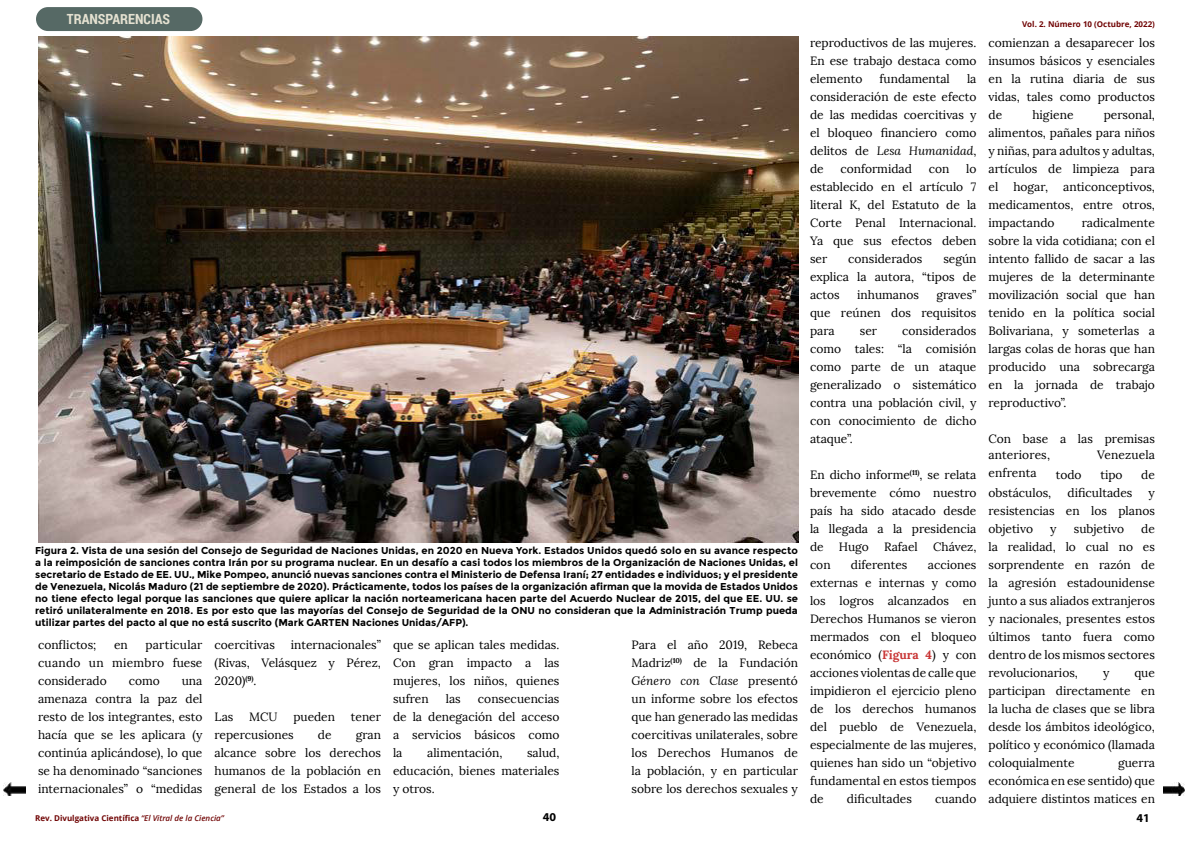
<style>
.page{position:relative;width:1191px;height:842px;background:#fff}
.page>*{position:absolute;margin:0;border:0;box-sizing:border-box;transform-origin:0 0}
.t1{font:700 14px "Roboto Condensed";color:#e5e1d1}
.t2{font:12px/18px "Lora";color:#000;text-align:justify}
.t3{font:700 12px "Myriad Pro";color:#000}
.t4{font:700 10px/12px "Montserrat";color:#000;text-align:justify}
.t5{font:700 8px "Open Sans";color:#700404}
.s1{font-style:italic}
.s2{font-weight:700;color:#c93737}
.s3{font-weight:600;font-style:italic}
</style>
<div class="page">
<img style="left:1163px;top:782px;width:21px;height:14px">
<div style="left:37px;top:8px;width:164px;height:22px;background:#566965;border-radius:11px"></div>
<div style="left:36px;top:7px;width:166px;height:24px;border:2px solid #566965;border-radius:11px"></div>
<img style="left:38px;top:36px;width:760px;height:506px">
<img style="left:4px;top:782px;width:21px;height:14px">
<p class="t1" style="left:67px;top:11px;width:105px">TRANSPARENCIAS</p>
<p class="t4" style="left:35px;top:545px;width:764px">Figura 2. Vista de una sesión del Consejo de Seguridad de Naciones Unidas, en 2020 en Nueva York. Estados Unidos quedó solo en su avance respecto a la reimposición de sanciones contra Irán por su programa nuclear. En un desafío a casi todos los miembros de la Organización de Naciones Unidas, el secretario de Estado de EE. UU., Mike Pompeo, anunció nuevas sanciones contra el Ministerio de Defensa Iraní; 27 entidades e individuos; y el presidente de Venezuela, Nicolás Maduro (21 de septiembre de 2020). Prácticamente, todos los países de la organización afirman que la movida de Estados Unidos no tiene efecto legal porque las sanciones que quiere aplicar la nación norteamericana hacen parte del Acuerdo Nuclear de 2015, del que EE. UU. se retiró unilateralmente en 2018. Es por esto que las mayorías del Consejo de Seguridad de la ONU no consideran que la Administración Trump pueda utilizar partes del pacto al que no está suscrito (Mark GARTEN Naciones Unidas/AFP).</p>
<p class="t2" style="left:38px;top:636px;width:60px">conflictos;</p>
<p class="t2" style="left:114px;top:636px;width:15px">en</p>
<p class="t2" style="left:38px;top:636px;width:166px;text-indent:107px">particular cuando un miembro fuese considerado</p>
<p class="t2" style="left:38px;top:672px;width:166px;text-indent:144px">una amenaza contra la paz del resto de los integrantes, esto hacía que se les aplicara (y continúa aplicándose), lo que se ha denominado “sanciones internacionales” o “medidas</p>
<p class="t2" style="left:129px;top:672px;width:33px">como</p>
<p class="t2" style="left:214px;top:636px;width:168px;text-indent:76px">internacionales” (Rivas, Velásquez y Pérez, 2020)<sup>(9)</sup>.</p>
<p class="t2" style="left:214px;top:708px;width:20px">Las</p>
<p class="t2" style="left:249px;top:708px;width:30px">MCU</p>
<p class="t2" style="left:293px;top:708px;width:43px">pueden</p>
<p class="t2" style="left:351px;top:708px;width:32px">tener</p>
<p class="t2" style="left:214px;top:726px;width:81px">repercusiones</p>
<p class="t2" style="left:318px;top:726px;width:15px">de</p>
<p class="t2" style="left:214px;top:636px;width:62px">coercitivas</p>
<p class="t2" style="left:214px;top:726px;width:168px;text-indent:141px">gran alcance sobre los derechos humanos de la población en general de los Estados a los</p>
<p class="t2" style="left:393px;top:636px;width:168px">que se aplican tales medidas.<br>Con gran impacto a las mujeres, los niños, quienes sufren</p>
<p class="t2" style="left:446px;top:690px;width:17px">las</p>
<p class="t2" style="left:393px;top:690px;width:168px;text-indent:85px">consecuencias de la denegación del acceso a servicios básicos como la</p>
<p class="t2" style="left:427px;top:744px;width:77px">alimentación,</p>
<p class="t2" style="left:393px;top:744px;width:168px;text-indent:134px">salud, educación, bienes materiales y otros.</p>
<p class="t2" style="left:631px;top:636px;width:168px">Para el año 2019, Rebeca Madriz<sup>(10)</sup> de la Fundación <span class="s1">Género con Clase</span> presentó un informe sobre los efectos que han generado las medidas coercitivas unilaterales, sobre los Derechos Humanos de la población, y en particular sobre los derechos sexuales y</p>
<p class="t2" style="left:810px;top:34px;width:168px">reproductivos de las mujeres.<br>En ese trabajo destaca como elemento</p>
<p class="t2" style="left:879px;top:70px;width:72px">fundamental</p>
<p class="t2" style="left:810px;top:70px;width:168px;text-indent:157px">la consideración de este efecto de las medidas coercitivas y el bloqueo financiero como delitos de <span class="s1">Lesa Humanidad</span>, de</p>
<p class="t2" style="left:840px;top:160px;width:73px">conformidad</p>
<p class="t2" style="left:928px;top:160px;width:22px">con</p>
<p class="t2" style="left:810px;top:160px;width:168px;text-indent:156px">lo establecido en el artículo 7 literal K, del Estatuto de la Corte Penal Internacional.<br>Ya que sus efectos deben ser</p>
<p class="t2" style="left:810px;top:250px;width:168px;text-indent:133px">según explica la autora, “tipos de actos</p>
<p class="t2" style="left:848px;top:250px;width:76px">considerados</p>
<p class="t2" style="left:810px;top:286px;width:168px;text-indent:126px">graves” que reúnen dos requisitos para</p>
<p class="t2" style="left:857px;top:286px;width:63px">inhumanos</p>
<p class="t2" style="left:810px;top:322px;width:168px;text-indent:92px">considerados como tales: “la comisión como parte de un ataque generalizado o sistemático contra una población civil, y con conocimiento de dicho ataque”.</p>
<p class="t2" style="left:810px;top:466px;width:168px">En dicho informe<sup>(11)</sup>, se relata brevemente cómo nuestro país ha sido atacado desde la llegada a la presidencia de</p>
<p class="t2" style="left:859px;top:322px;width:19px">ser</p>
<p class="t2" style="left:839px;top:538px;width:31px">Hugo</p>
<p class="t2" style="left:884px;top:538px;width:35px">Rafael</p>
<p class="t2" style="left:933px;top:538px;width:45px">Chávez,</p>
<p class="t2" style="left:810px;top:556px;width:22px">con</p>
<p class="t2" style="left:851px;top:556px;width:58px">diferentes</p>
<p class="t2" style="left:810px;top:556px;width:168px;text-indent:118px">acciones externas e internas y como los logros alcanzados en Derechos Humanos se vieron mermados con el bloqueo económico (<span class="s2">Figura 4</span>) y con acciones violentas de calle que impidieron el ejercicio pleno de los derechos humanos del pueblo de Venezuela, especialmente de las mujeres, quienes han sido un “objetivo fundamental en estos tiempos de</p>
<p class="t2" style="left:847px;top:790px;width:66px">dificultades</p>
<p class="t2" style="left:935px;top:790px;width:43px">cuando</p>
<p class="t5" style="left:1022px;top:18px;width:134px">Vol. 2. Número 10 (Octubre, 2022)</p>
<p class="t2" style="left:988px;top:34px;width:168px">comienzan a desaparecer los insumos básicos y esenciales en la rutina diaria de sus vidas, tales como productos de</p>
<p class="t2" style="left:988px;top:106px;width:168px;text-indent:115px">personal, alimentos, pañales para niños y niñas, para adultos y adultas, artículos de limpieza para el</p>
<p class="t2" style="left:1032px;top:106px;width:43px">higiene</p>
<p class="t2" style="left:1013px;top:178px;width:36px">hogar,</p>
<p class="t2" style="left:988px;top:178px;width:168px;text-indent:75px">anticonceptivos, medicamentos, entre otros, impactando</p>
<p class="t2" style="left:988px;top:214px;width:168px;text-indent:93px">radicalmente sobre la vida cotidiana; con el intento fallido de sacar a las mujeres de la determinante movilización social que han tenido en la política social Bolivariana, y someterlas a largas colas de horas que han producido una sobrecarga en la jornada de trabajo reproductivo”.</p>
<p class="t2" style="left:988px;top:431px;width:168px;line-height:16px">Con base a las premisas anteriores,</p>
<p class="t2" style="left:1097px;top:446px;width:59px">Venezuela</p>
<p class="t2" style="left:988px;top:464px;width:50px">enfrenta</p>
<p class="t2" style="left:1055px;top:466px;width:27px">todo</p>
<p class="t2" style="left:1100px;top:466px;width:24px">tipo</p>
<p class="t2" style="left:1141px;top:466px;width:15px">de</p>
<p class="t2" style="left:988px;top:484px;width:64px">obstáculos,</p>
<p class="t2" style="left:1067px;top:484px;width:66px">dificultades</p>
<p class="t2" style="left:988px;top:484px;width:168px;text-indent:160px">y resistencias en los planos objetivo</p>
<p class="t2" style="left:988px;top:520px;width:168px;text-indent:153px">de la realidad, lo cual no es sorprendente en razón de la agresión estadounidense junto a sus aliados extranjeros y nacionales, presentes estos últimos tanto fuera como dentro de los mismos sectores revolucionarios,</p>
<p class="t2" style="left:1050px;top:520px;width:8px">y</p>
<p class="t2" style="left:1073px;top:520px;width:52px">subjetivo</p>
<p class="t2" style="left:988px;top:664px;width:168px;text-indent:146px">que participan directamente en la lucha de clases que se libra desde los ámbitos ideológico, político y económico (llamada coloquialmente</p>
<p class="t2" style="left:1103px;top:664px;width:8px">y</p>
<p class="t2" style="left:988px;top:754px;width:168px;text-indent:130px">guerra económica en ese sentido) que adquiere distintos matices en</p>
<p class="t5" style="left:35px;top:812px;width:190px">Rev. Divulgativa Científica <span class="s3">“El Vitral de la Ciencia”</span></p>
<p class="t3" style="left:543px;top:810px;width:15px">40</p>
<p class="t3" style="left:1136px;top:811px;width:15px">41</p>
</div>
